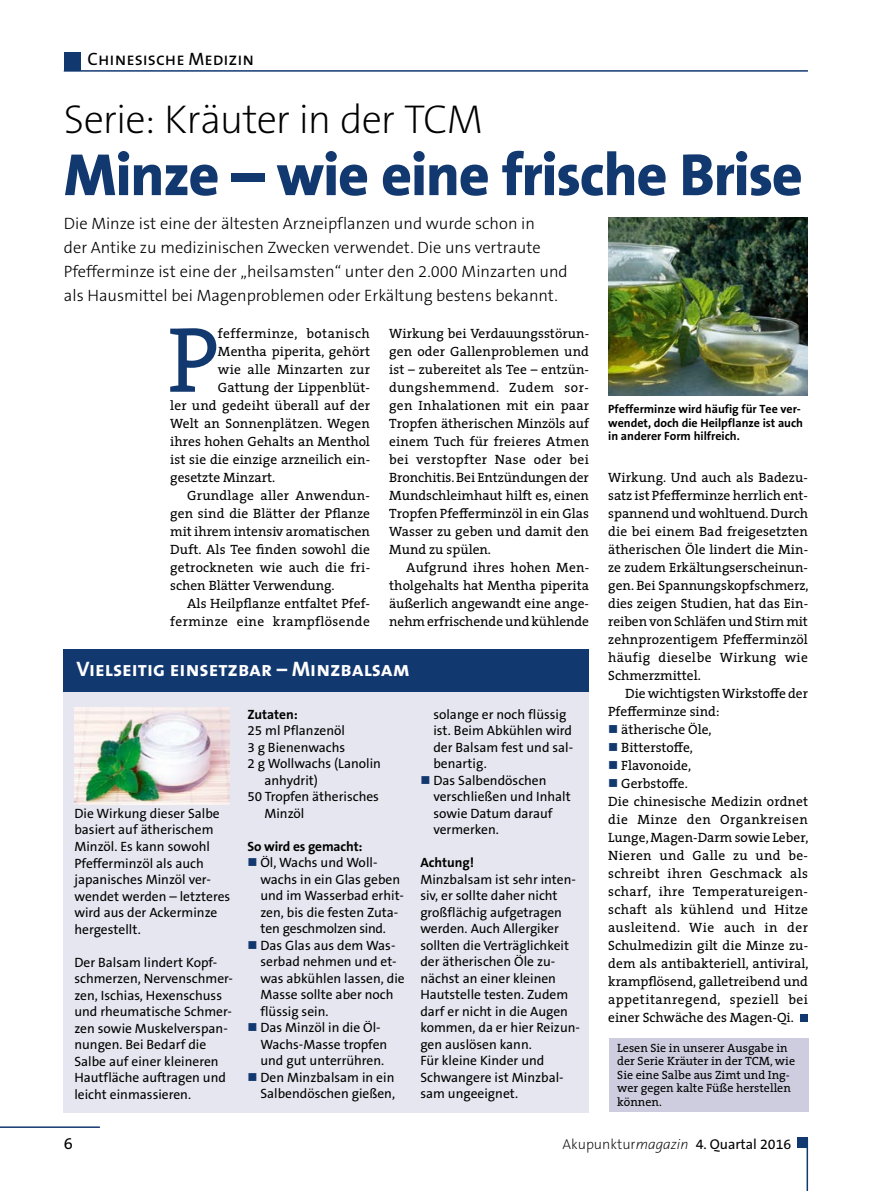
<style>
.page{position:relative;width:893px;height:1191px;background:#fff}
.page>*{position:absolute;margin:0;border:0;box-sizing:border-box;transform-origin:0 0}
.t1{font:93.45px "The Serif";color:#123870}
.t2{font:800 60px "The Sans B8";letter-spacing:-.02em;color:#123870}
.t3{font:200 40.5px "The Sans B2";letter-spacing:-.025em;color:#000}
.t4{font:700 21px "Aku Mag Caps";color:#fff}
.t5{font:18px "Aku Mag Caps";color:#000}
.t6{font:300 16.5px/24px "The Sans B3";color:#000}
.t7{font:16.5px "The Sans B5 Plain";color:#000}
.t8{font:14.25px "The Sans B5 Plain";color:#000}
.t9{font:13.5px/18px "The Serif";letter-spacing:.005em;color:#000;text-align:justify}
.t10{font:13.5px/16.5px "The Sans B5 Plain";color:#000}
.t11{font:13.5px "The Serif";letter-spacing:.03em;color:#000}
.t12{font:700 13.5px "The Sans B7";letter-spacing:-.01em;color:#000}
.t13{font:12px/13.5px "The Serif";color:#000}
.t14{font:700 12px/13.5px "The Sans B7";color:#000}
.s1{color:#123870}
.s2{font-family:"The Sans B2";font-weight:200}
.s3{font-family:"The Sans B2";font-weight:200;font-style:italic}
</style>
<div class="page">
<hr style="left:64px;top:70px;width:744px;height:2px;background:#123870">
<div style="left:64px;top:52px;width:17px;height:19px;background:#123870"></div>
<hr style="left:0;top:1126px;width:100px;height:2px;background:#123870">
<hr style="left:806px;top:1138px;width:2px;height:53px;background:#123870">
<div style="left:798px;top:1137px;width:10px;height:10px;background:#123870"></div>
<div style="left:800px;top:1014px;width:8px;height:8px;background:#123870"></div>
<img style="left:608px;top:217px;width:200px;height:179px">
<div style="left:609px;top:1038px;width:200px;height:74px;background:#cdcddf"></div>
<div style="left:64px;top:692px;width:525px;height:420px;background:#e5e6ef"></div>
<div style="left:64px;top:649px;width:525px;height:43px;background:#123870"></div>
<img style="left:75px;top:707px;width:155px;height:97px">
<h3 class="t5" style="left:88px;top:43px;width:168px">Chinesische Medizin</h3>
<h3 class="t3" style="left:64px;top:99px;width:421px">Serie: Kräuter in der TCM</h3>
<h2 class="t2" style="left:64px;top:143px;width:741px">Minze – wie eine frische Brise</h2>
<p class="t6" style="left:64px;top:212px;width:505px">Die Minze ist eine der ältesten Arzneipflanzen und wurde schon in<br>der Antike zu medizinischen Zwecken verwendet. Die uns vertraute Pfefferminze ist eine der „heilsamsten“ unter den 2.000 Minzarten und als Hausmittel bei Magenproblemen oder Erkältung bestens bekannt.</p>
<p class="t9" style="left:389px;top:324px;width:201px">Wirkung bei Verdauungsstörun&shy;gen oder Gallenproblemen und ist – zubereitet als Tee – entzün&shy;dungshemmend. Zudem sor&shy;gen Inhalationen mit ein paar Tropfen ätherischen Minzöls auf einem Tuch für freieres Atmen bei verstopfter Nase oder bei Bronchitis. Bei Entzündungen der Mundschleimhaut hilft es, einen Tropfen Pfefferminzöl in ein Glas Wasser zu geben und damit den Mund zu spülen.</p>
<p class="t9" style="left:389px;top:558px;width:201px;text-indent:17px">Aufgrund ihres hohen Men&shy;tholgehalts hat Mentha piperita äußerlich angewandt eine ange&shy;nehm erfrischende und kühlende</p>
<h1 class="t1" style="left:168px;top:282px;width:52px">P</h1>
<p class="t11" style="left:218px;top:322px;width:153px">fefferminze, botanisch</p>
<p class="t9" style="left:218px;top:342px;width:154px">Mentha piperita, gehört</p>
<p class="t9" style="left:218px;top:360px;width:154px">wie alle Minzarten zur</p>
<p class="t9" style="left:218px;top:378px;width:154px">Gattung der Lippenblüt-</p>
<p class="t9" style="left:170px;top:396px;width:201px">ler und gedeiht überall auf der</p>
<p class="t9" style="left:170px;top:414px;width:201px">Welt an Sonnenplätzen. Wegen</p>
<p class="t9" style="left:170px;top:432px;width:201px">ihres hohen Gehalts an Menthol</p>
<p class="t9" style="left:170px;top:450px;width:201px">ist sie die einzige arzneilich ein-</p>
<p class="t9" style="left:170px;top:468px;width:107px">gesetzte Minzart.</p>
<p class="t9" style="left:187px;top:486px;width:184px">Grundlage aller Anwendun-</p>
<p class="t9" style="left:170px;top:504px;width:201px">gen sind die Blätter der Pflanze</p>
<p class="t9" style="left:170px;top:522px;width:201px">mit ihrem intensiv aromatischen</p>
<p class="t9" style="left:170px;top:540px;width:201px">Duft. Als Tee finden sowohl die</p>
<p class="t9" style="left:170px;top:558px;width:201px">getrockneten wie auch die fri-</p>
<p class="t9" style="left:170px;top:576px;width:166px">schen Blätter Verwendung.</p>
<p class="t9" style="left:187px;top:594px;width:184px">Als Heilpflanze entfaltet Pfef-</p>
<p class="t11" style="left:170px;top:610px;width:201px">ferminze eine krampflösende</p>
<p class="t14" style="left:608px;top:402px;width:196px">Pfefferminze wird häufig für Tee ver&shy;wendet, doch die Heilpflanze ist auch in anderer Form hilfreich.</p>
<p class="t9" style="left:608px;top:468px;width:202px">Wirkung. Und auch als Badezu&shy;satz ist Pfefferminze herrlich ent&shy;spannend und wohltuend. Durch die bei einem Bad freigesetzten ätherischen Öle lindert die Min&shy;ze zudem Erkältungserscheinun&shy;gen. Bei Spannungskopfschmerz, dies zeigen Studien, hat das Ein&shy;reiben von Schläfen und Stirn mit zehnprozentigem Pfefferminzöl häufig dieselbe Wirkung wie Schmerzmittel.</p>
<p class="t9" style="left:608px;top:684px;width:201px;text-indent:17px">Die wichtigsten Wirkstoffe der<br>Pfefferminze sind:</p>
<p class="t9" style="left:608px;top:720px;width:105px"><span class="s1">■</span> ätherische Öle,</p>
<p class="t9" style="left:608px;top:738px;width:86px"><span class="s1">■</span> Bitterstoffe,</p>
<p class="t9" style="left:608px;top:756px;width:84px"><span class="s1">■</span> Flavonoide,</p>
<p class="t9" style="left:608px;top:774px;width:202px;text-align:left"><span class="s1">■</span> Gerbstoffe.<br>Die chinesische Medizin ordnet die Minze den Organkreisen<br>Lunge, Magen-Darm sowie Leber,<br>Nieren und Galle zu und be&shy;schreibt ihren Geschmack als scharf, ihre Temperatureigen&shy;schaft als kühlend und Hitze ausleitend. Wie auch in der<br>Schulmedizin gilt die Minze zu&shy;dem als antibakteriell, antiviral, krampflösend, galletreibend und appetitanregend, speziell bei einer Schwäche des Magen-Qi.</p>
<h3 class="t4" style="left:77px;top:651px;width:335px">Vielseitig einsetzbar – Minzbalsam</h3>
<p class="t10" style="left:433px;top:706px;width:141px">solange er noch flüssig ist. Beim Abkühlen wird der Balsam fest und sal&shy;benartig.</p>
<p class="t10" style="left:433px;top:772px;width:139px;text-indent:-13px"><span class="s1">■</span> Das Salbendöschen verschließen und Inhalt sowie Datum darauf vermerken.</p>
<p class="t12" style="left:420px;top:855px;width:55px">Achtung!</p>
<p class="t10" style="left:420px;top:871px;width:161px">Minzbalsam ist sehr inten&shy;siv, er sollte daher nicht großflächig aufgetragen werden. Auch Allergiker sollten die Verträglichkeit der ätherischen Öle zu&shy;nächst an einer kleinen<br>Hautstelle testen. Zudem darf er nicht in die Augen kommen, da er hier Reizun&shy;gen auslösen kann.<br>Für kleine Kinder und<br>Schwangere ist Minzbal&shy;sam ungeeignet.</p>
<p class="t12" style="left:247px;top:707px;width:52px">Zutaten:</p>
<p class="t10" style="left:247px;top:723px;width:99px">25 ml Pflanzenöl</p>
<p class="t10" style="left:247px;top:739px;width:99px">3 g Bienenwachs</p>
<p class="t10" style="left:247px;top:756px;width:135px">2 g Wollwachs (Lanolin</p>
<p class="t10" style="left:264px;top:772px;width:55px">anhydrit)</p>
<p class="t10" style="left:247px;top:789px;width:133px">50 Tropfen ätherisches</p>
<p class="t10" style="left:264px;top:805px;width:42px">Minzöl</p>
<p class="t12" style="left:247px;top:839px;width:117px">So wird es gemacht:</p>
<p class="t10" style="left:260px;top:855px;width:145px;text-indent:-13px"><span class="s1">■</span> Öl, Wachs und Woll&shy;wachs in ein Glas geben und im Wasserbad erhit&shy;zen, bis die festen Zuta&shy;ten geschmolzen sind.</p>
<p class="t10" style="left:260px;top:937px;width:146px;text-indent:-13px"><span class="s1">■</span> Das Glas aus dem Was&shy;serbad nehmen und et&shy;was abkühlen lassen, die<br>Masse sollte aber noch flüssig sein.</p>
<p class="t10" style="left:260px;top:1020px;width:128px;text-indent:-13px"><span class="s1">■</span> Das Minzöl in die Öl-<br>Wachs-Masse tropfen und gut unterrühren.</p>
<p class="t10" style="left:247px;top:1069px;width:149px;text-align:right"><span class="s1">■</span> Den Minzbalsam in ein<br>Salbendöschen gießen,</p>
<p class="t10" style="left:74px;top:805px;width:157px">Die Wirkung dieser Salbe basiert auf ätherischem<br>Minzöl. Es kann sowohl<br>Pfefferminzöl als auch japanisches Minzöl ver&shy;wendet werden – letzteres wird aus der Ackerminze hergestellt.</p>
<p class="t10" style="left:74px;top:954px;width:160px">Der Balsam lindert Kopf&shy;schmerzen, Nervenschmer&shy;zen, Ischias, Hexenschuss und rheumatische Schmer&shy;zen sowie Muskelverspan&shy;nungen. Bei Bedarf die<br>Salbe auf einer kleineren<br>Hautfläche auftragen und leicht einmassieren.</p>
<p class="t13" style="left:617px;top:1040px;width:179px">Lesen Sie in unserer Ausgabe in der Serie Kräuter in der TCM, wie<br>Sie eine Salbe aus Zimt und Ing&shy;wer gegen kalte Füße herstellen können.</p>
<p class="t7" style="left:64px;top:1134px;width:11px">6</p>
<p class="t8" style="left:562px;top:1136px;width:230px"><span class="s2">Akupunktur</span><span class="s3">magazin</span> 4. Quartal 2016</p>
</div>
